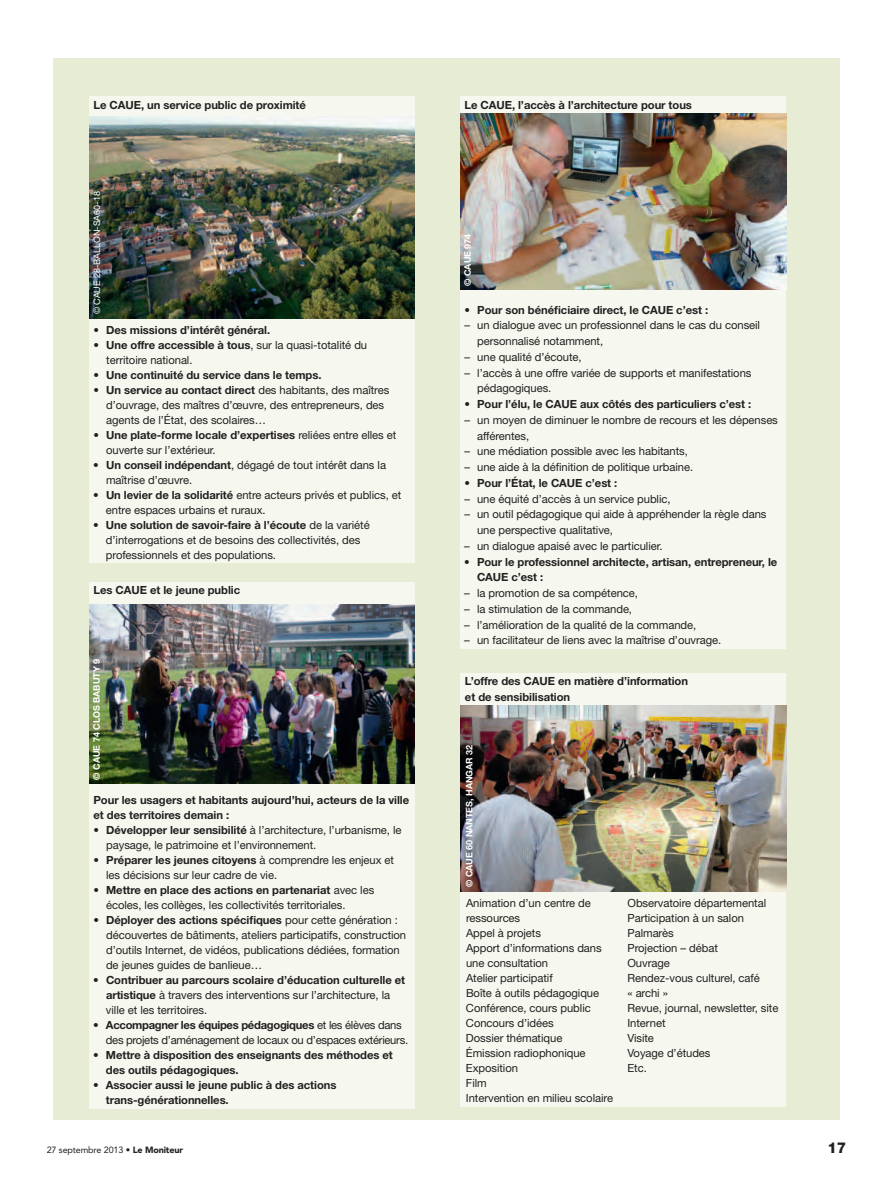
<style>
.page{position:relative;width:893px;height:1191px;background:#fff}
.page>*{position:absolute;margin:0;border:0;box-sizing:border-box;transform-origin:0 0}
.t1{font:800 15px "Helvetica Neue";color:#231f20}
.t2{font:11.25px/15px "Helvetica Neue";letter-spacing:-.005em;color:#231f20}
.t3{font:700 11.25px/15px "Helvetica Neue";letter-spacing:-.005em;color:#231f20}
.t4{font:11.25px/15px "Helvetica Neue";letter-spacing:-.025em;color:#231f20}
.t5{font:700 9px "Helvetica Neue";letter-spacing:-.005em;color:#fff}
.t6{font:9px "Avenir";letter-spacing:-.015em;color:#231f20}
.t7{font:9px "Helvetica Neue";letter-spacing:-.005em;color:#fff}
.s1{font-weight:400}
.s2{font-weight:700}
.s3{font-weight:900}
</style>
<div class="page">
<div style="left:53px;top:58px;width:787px;height:1061px;background:#e7ecd5"></div>
<div style="left:89px;top:96px;width:326px;height:467px;background:#f6f8f0"></div>
<img style="left:90px;top:117px;width:325px;height:201px">
<div style="left:460px;top:96px;width:326px;height:552px;background:#f6f8f0"></div>
<img style="left:460px;top:113px;width:327px;height:177px">
<div style="left:89px;top:582px;width:326px;height:526px;background:#f6f8f0"></div>
<img style="left:89px;top:604px;width:326px;height:180px">
<div style="left:461px;top:673px;width:325px;height:433px;background:#f6f8f0"></div>
<img style="left:460px;top:705px;width:326px;height:186px">
<p class="t3" style="left:94px;top:97px;width:214px">Le CAUE, un service public de proximité</p>
<p class="t7" style="left:92px;top:314px;width:124px;rotate:-90deg">© CAUE 28-BALLON-SA60-18</p>
<p class="t3" style="left:94px;top:322px;width:178px"><span class="s1">•</span> Des missions d’intérêt général.</p>
<p class="t2" style="left:106px;top:337px;width:262px;text-indent:-13px">• <span class="s2">Une offre accessible à tous</span>, sur la quasi-totalité du territoire national.</p>
<p class="t3" style="left:93px;top:367px;width:230px"><span class="s1">•</span> Une continuité du service dans le temps.</p>
<p class="t2" style="left:106px;top:382px;width:285px;text-indent:-13px">• <span class="s2">Un service au contact direct</span> des habitants, des maîtres d’ouvrage, des maîtres d’œuvre, des entrepreneurs, des agents de l’État, des scolaires…</p>
<p class="t2" style="left:106px;top:427px;width:292px;text-indent:-13px">• <span class="s2">Une plate-forme locale d’expertises</span> reliées entre elles et ouverte sur l’extérieur.</p>
<p class="t2" style="left:106px;top:457px;width:282px;text-indent:-13px">• <span class="s2">Un conseil indépendant</span>, dégagé de tout intérêt dans la maîtrise d’œuvre.</p>
<p class="t2" style="left:106px;top:487px;width:297px;text-indent:-13px">• <span class="s2">Un levier de la solidarité</span> entre acteurs privés et publics, et entre espaces urbains et ruraux.</p>
<p class="t2" style="left:106px;top:517px;width:265px;text-indent:-13px">• <span class="s2">Une solution de savoir-faire à l’écoute</span> de la variété d’interrogations et de besoins des collectivités, des professionnels et des populations.</p>
<p class="t3" style="left:94px;top:582px;width:148px">Les CAUE et le jeune public</p>
<p class="t5" style="left:91px;top:779px;width:122px;rotate:-90deg">© CAUE 74 CLOS BABUTY 9</p>
<p class="t3" style="left:94px;top:792px;width:317px">Pour les usagers et habitants aujourd’hui, acteurs de la ville et des territoires demain :</p>
<p class="t2" style="left:106px;top:822px;width:297px;text-indent:-13px">• <span class="s2">Développer leur sensibilité</span> à l’architecture, l’urbanisme, le paysage, le patrimoine et l’environnement.</p>
<p class="t2" style="left:106px;top:852px;width:289px;text-indent:-13px">• <span class="s2">Préparer les jeunes citoyens</span> à comprendre les enjeux et les décisions sur leur cadre de vie.</p>
<p class="t2" style="left:106px;top:882px;width:270px;text-indent:-13px">• <span class="s2">Mettre en place des actions en partenariat</span> avec les écoles, les collèges, les collectivités territoriales.</p>
<p class="t2" style="left:106px;top:912px;width:302px;text-indent:-13px">• <span class="s2">Déployer des actions spécifiques</span> pour cette génération : découvertes de bâtiments, ateliers participatifs, construction d’outils Internet, de vidéos, publications dédiées, formation de jeunes guides de banlieue…</p>
<p class="t2" style="left:106px;top:972px;width:301px;text-indent:-13px">• <span class="s2">Contribuer au parcours scolaire d’éducation culturelle et artistique</span> à travers des interventions sur l’architecture, la ville et les territoires.</p>
<p class="t4" style="left:106px;top:1017px;width:304px;text-indent:-13px">• <span class="s2">Accompagner les équipes pédagogiques</span> et les élèves dans des projets d’aménagement de locaux ou d’espaces extérieurs.</p>
<p class="t3" style="left:106px;top:1047px;width:288px;text-indent:-13px"><span class="s1">•</span> Mettre à disposition des enseignants des méthodes et des outils pédagogiques.</p>
<p class="t3" style="left:106px;top:1077px;width:232px;text-indent:-13px"><span class="s1">•</span> Associer aussi le jeune public à des actions trans-générationnelles.</p>
<p class="t3" style="left:465px;top:97px;width:229px">Le CAUE, l’accès à l’architecture pour tous</p>
<p class="t5" style="left:462px;top:286px;width:54px;rotate:-90deg">© CAUE 974</p>
<p class="t3" style="left:465px;top:302px;width:245px"><span class="s1">•</span> Pour son bénéficiaire direct, le CAUE c’est :</p>
<p class="t2" style="left:477px;top:317px;width:284px;line-height:15.8px;text-indent:-13px">– un dialogue avec un professionnel dans le cas du conseil personnalisé notamment,</p>
<p class="t2" style="left:464px;top:349px;width:119px">– une qualité d’écoute,</p>
<p class="t2" style="left:477px;top:364px;width:276px;line-height:15.8px;text-indent:-13px">– l’accès à une offre variée de supports et manifestations pédagogiques.</p>
<p class="t3" style="left:464px;top:396px;width:288px"><span class="s1">•</span> Pour l’élu, le CAUE aux côtés des particuliers c’est :</p>
<p class="t2" style="left:477px;top:412px;width:302px;line-height:15.8px;text-indent:-13px">– un moyen de diminuer le nombre de recours et les dépenses afférentes,</p>
<p class="t2" style="left:464px;top:444px;width:225px">– une médiation possible avec les habitants,</p>
<p class="t2" style="left:464px;top:459px;width:230px">– une aide à la définition de politique urbaine.</p>
<p class="t3" style="left:464px;top:475px;width:155px"><span class="s1">•</span> Pour l’État, le CAUE c’est :</p>
<p class="t2" style="left:464px;top:491px;width:208px">– une équité d’accès à un service public,</p>
<p class="t2" style="left:477px;top:506px;width:291px;line-height:15.8px;text-indent:-13px">– un outil pédagogique qui aide à appréhender la règle dans une perspective qualitative,</p>
<p class="t2" style="left:464px;top:538px;width:200px">– un dialogue apaisé avec le particulier.</p>
<p class="t3" style="left:477px;top:553px;width:302px;line-height:15.8px;text-indent:-13px"><span class="s1">•</span> Pour le professionnel architecte, artisan, entrepreneur, le<br>CAUE c’est :</p>
<p class="t2" style="left:464px;top:585px;width:175px">– la promotion de sa compétence,</p>
<p class="t2" style="left:464px;top:601px;width:169px">– la stimulation de la commande,</p>
<p class="t2" style="left:464px;top:617px;width:233px">– l’amélioration de la qualité de la commande,</p>
<p class="t2" style="left:464px;top:633px;width:259px">– un facilitateur de liens avec la maîtrise d’ouvrage.</p>
<p class="t3" style="left:465px;top:673px;width:225px;line-height:15.8px">L’offre des CAUE en matière d’information et de sensibilisation</p>
<p class="t5" style="left:464px;top:887px;width:143px;rotate:-90deg">© CAUE 60 NANTES, HANGAR 32</p>
<p class="t2" style="left:466px;top:895px;width:149px">Animation d’un centre de ressources<br>Appel à projets<br>Apport d’informations dans une consultation<br>Atelier participatif<br>Boîte à outils pédagogique<br>Conférence, cours public<br>Concours d’idées<br>Dossier thématique<br>Émission radiophonique<br>Exposition<br>Film<br>Intervention en milieu scolaire</p>
<p class="t2" style="left:627px;top:895px;width:152px">Observatoire départemental<br>Participation à un salon<br>Palmarès<br>Projection – débat<br>Ouvrage<br>Rendez-vous culturel, café<br>« archi »<br>Revue, journal, newsletter, site<br>Internet<br>Visite<br>Voyage d’études<br>Etc.</p>
<p class="t6" style="left:47px;top:1144px;width:138px">27 septembre 2013 • <span class="s3">Le Moniteur</span></p>
<h1 class="t1" style="left:827px;top:1139px;width:20px">17</h1>
</div>
